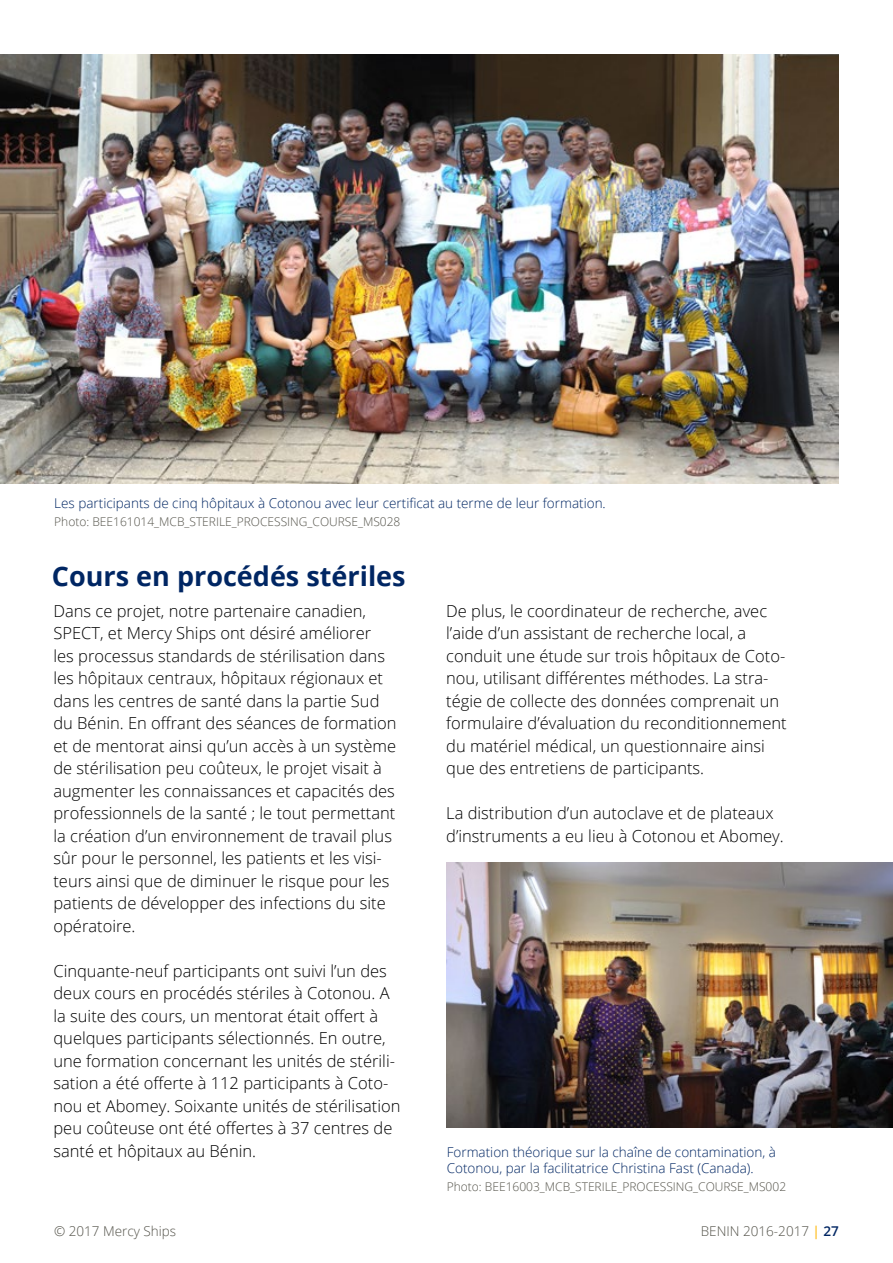
<style>
.page{position:relative;width:893px;height:1263px;background:#fff}
.page>*{position:absolute;margin:0;border:0;box-sizing:border-box;transform-origin:0 0}
.t1{font:700 27px "Open Sans";color:#002663}
.t2{font:300 16.5px/22.5px "Open Sans";color:#000}
.t3{font:300 13.5px/16.2px "Open Sans";color:#002663}
.t4{font:300 13.5px "Open Sans";color:#54534a}
.t5{font:300 12px "Open Sans";color:#54534a}
.s1{font-weight:600;color:#fec029}
.s2{font-weight:600;color:#002663}
</style>
<div class="page">
<img style="left:0;top:54px;width:839px;height:429px">
<img style="left:447px;top:863px;width:446px;height:265px">
<p class="t3" style="left:54px;top:495px;width:553px">Les participants de cinq hôpitaux à Cotonou avec leur certificat au terme de leur formation.</p>
<p class="t5" style="left:54px;top:513px;width:348px">Photo: BEE161014_MCB_STERILE_PROCESSING_COURSE_MS028</p>
<h1 class="t1" style="left:52px;top:557px;width:355px">Cours en procédés stériles</h1>
<p class="t2" style="left:53px;top:599px;width:345px">Dans ce projet, notre partenaire canadien, SPECT, et Mercy Ships ont désiré améliorer<br>les processus standards de stérilisation dans les hôpitaux centraux, hôpitaux régionaux et dans les centres de santé dans la partie Sud du Bénin. En offrant des séances de formation et de mentorat ainsi qu’un accès à un système de stérilisation peu coûteux, le projet visait à augmenter les connaissances et capacités des professionnels de la santé ; le tout permettant la création d’un environnement de travail plus sûr pour le personnel, les patients et les visi&shy;teurs ainsi que de diminuer le risque pour les patients de développer des infections du site opératoire.</p>
<p class="t2" style="left:53px;top:959px;width:348px">Cinquante-neuf participants ont suivi l’un des deux cours en procédés stériles à Cotonou. A la suite des cours, un mentorat était offert à quelques participants sélectionnés. En outre, une formation concernant les unités de stérili&shy;sation a été offerte à 112 participants à Coto&shy;nou et Abomey. Soixante unités de stérilisation peu coûteuse ont été offertes à 37 centres de santé et hôpitaux au Bénin.</p>
<p class="t2" style="left:446px;top:599px;width:342px">De plus, le coordinateur de recherche, avec l’aide d’un assistant de recherche local, a conduit une étude sur trois hôpitaux de Coto&shy;nou, utilisant différentes méthodes. La stra&shy;tégie de collecte des données comprenait un formulaire d’évaluation du reconditionnement du matériel médical, un questionnaire ainsi que des entretiens de participants.</p>
<p class="t2" style="left:446px;top:801px;width:339px">La distribution d’un autoclave et de plateaux d’instruments a eu lieu à Cotonou et Abomey.</p>
<p class="t3" style="left:447px;top:1144px;width:331px">Formation théorique sur la chaîne de contamination, à<br>Cotonou, par la facilitatrice Christina Fast (Canada).</p>
<p class="t5" style="left:447px;top:1179px;width:341px">Photo: BEE16003_MCB_STERILE_PROCESSING_COURSE_MS002</p>
<p class="t4" style="left:54px;top:1222px;width:124px">© 2017 Mercy Ships</p>
<p class="t4" style="left:701px;top:1222px;width:140px">BENIN 2016-2017 <span class="s1">|</span> <span class="s2">27</span></p>
</div>
